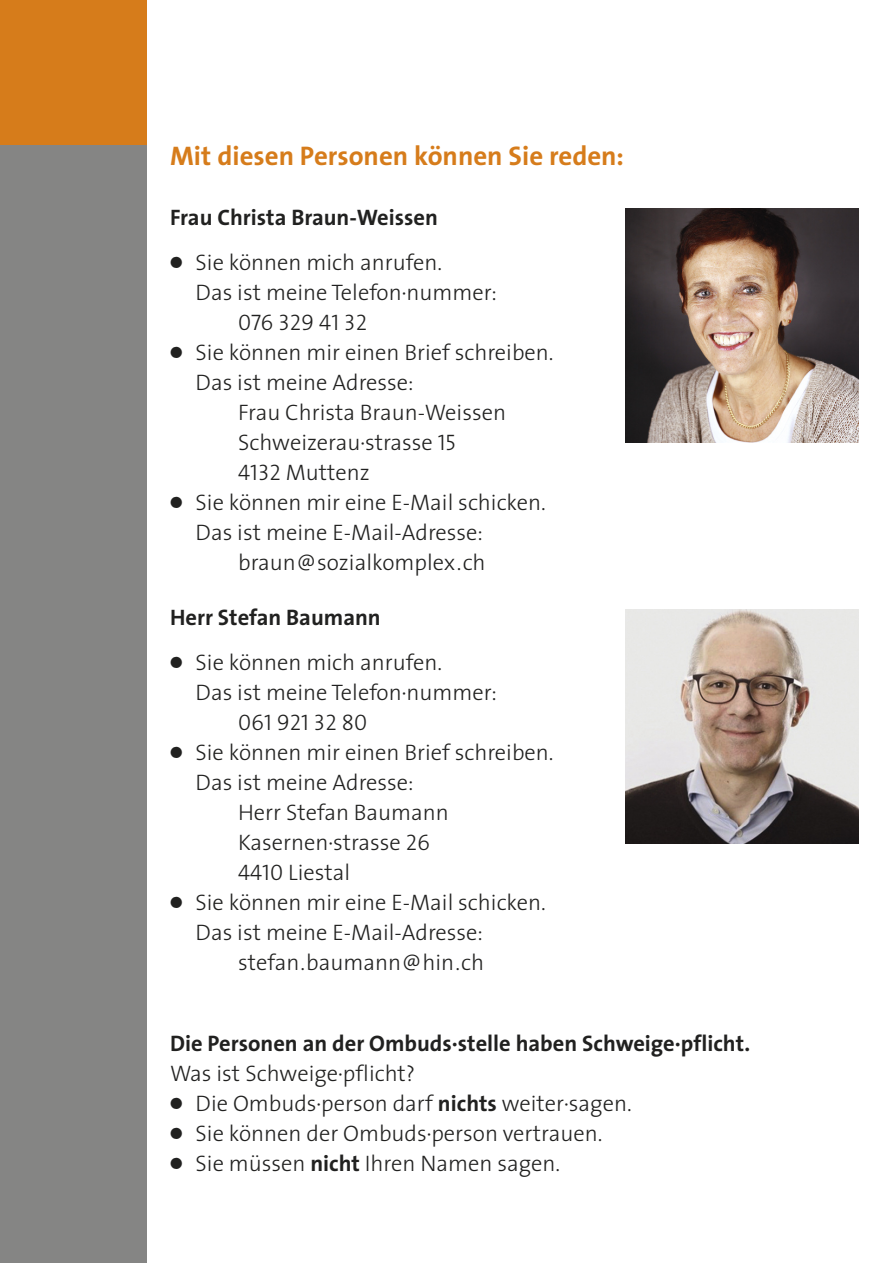
<style>
.page{position:relative;width:893px;height:1263px;background:#fff}
.page>*{position:absolute;margin:0;border:0;box-sizing:border-box;transform-origin:0 0}
.t1{font:700 27px "The Sans";color:#d67c1b}
.t2{font:300 22.5px/30px "The Sans";color:#212120}
.t3{font:700 22.5px "The Sans";color:#212120}
.t4{font:22.5px "The Sans Light Caps";color:#212120}
.s1{font-family:"Universal Newswith Comm Pi";font-weight:400}
.s2{font-family:"The Sans Light Caps";font-weight:400}
.s3{font-weight:700}
</style>
<div class="page">
<div style="left:0;top:145px;width:147px;height:1118px;background:#858584"></div>
<div style="left:0;top:0;width:147px;height:145px;background:#d67c1b"></div>
<img style="left:625px;top:209px;width:234px;height:234px">
<img style="left:625px;top:609px;width:234px;height:234px">
<p class="t1" style="left:170px;top:145px;width:455px">Mit diesen Personen können Sie reden:</p>
<p class="t3" style="left:170px;top:208px;width:269px">Frau Christa Braun-Weissen</p>
<p class="t2" style="left:196px;top:249px;width:303px;text-indent:-26px"><span class="s1">●</span> Sie können mich anrufen.<br>Das ist meine Telefon·nummer:</p>
<p class="t4" style="left:238px;top:315px;width:130px">076 329 41 32</p>
<p class="t2" style="left:170px;top:339px;width:385px"><span class="s1">●</span> Sie können mir einen Brief schreiben.</p>
<p class="t2" style="left:196px;top:369px;width:220px">Das ist meine Adresse:</p>
<p class="t2" style="left:238px;top:399px;width:269px">Frau Christa Braun-Weissen</p>
<p class="t2" style="left:238px;top:429px;width:219px">Schweizerau·strasse <span class="s2">15</span></p>
<p class="t2" style="left:238px;top:459px;width:133px"><span class="s2">4132</span> Muttenz</p>
<p class="t2" style="left:170px;top:489px;width:377px"><span class="s1">●</span> Sie können mir eine E-Mail schicken.</p>
<p class="t2" style="left:196px;top:519px;width:289px">Das ist meine E-Mail-Adresse:</p>
<p class="t2" style="left:238px;top:549px;width:249px">braun@sozialkomplex.ch</p>
<p class="t3" style="left:170px;top:609px;width:212px">Herr Stefan Baumann</p>
<p class="t2" style="left:196px;top:650px;width:303px;text-indent:-26px"><span class="s1">●</span> Sie können mich anrufen.<br>Das ist meine Telefon·nummer:</p>
<p class="t4" style="left:238px;top:715px;width:130px">061 921 32 80</p>
<p class="t2" style="left:170px;top:740px;width:385px"><span class="s1">●</span> Sie können mir einen Brief schreiben.</p>
<p class="t2" style="left:196px;top:770px;width:220px">Das ist meine Adresse:</p>
<p class="t2" style="left:238px;top:800px;width:212px">Herr Stefan Baumann</p>
<p class="t2" style="left:238px;top:830px;width:193px">Kasernen·strasse <span class="s2">26</span></p>
<p class="t2" style="left:238px;top:860px;width:113px"><span class="s2">4410</span> Liestal</p>
<p class="t2" style="left:170px;top:890px;width:377px"><span class="s1">●</span> Sie können mir eine E-Mail schicken.</p>
<p class="t2" style="left:196px;top:920px;width:289px">Das ist meine E-Mail-Adresse:</p>
<p class="t2" style="left:238px;top:950px;width:247px">stefan.baumann@hin.ch</p>
<p class="t3" style="left:170px;top:1035px;width:582px">Die Personen an der Ombuds·stelle haben Schweige·pflicht.</p>
<p class="t2" style="left:170px;top:1061px;width:246px">Was ist Schweige·pflicht?</p>
<p class="t2" style="left:170px;top:1091px;width:463px"><span class="s1">●</span> Die Ombuds·person darf <span class="s3">nichts</span> weiter·sagen.</p>
<p class="t2" style="left:170px;top:1121px;width:434px"><span class="s1">●</span> Sie können der Ombuds·person vertrauen.</p>
<p class="t2" style="left:170px;top:1151px;width:392px"><span class="s1">●</span> Sie müssen <span class="s3">nicht</span> Ihren Namen sagen.</p>
</div>
